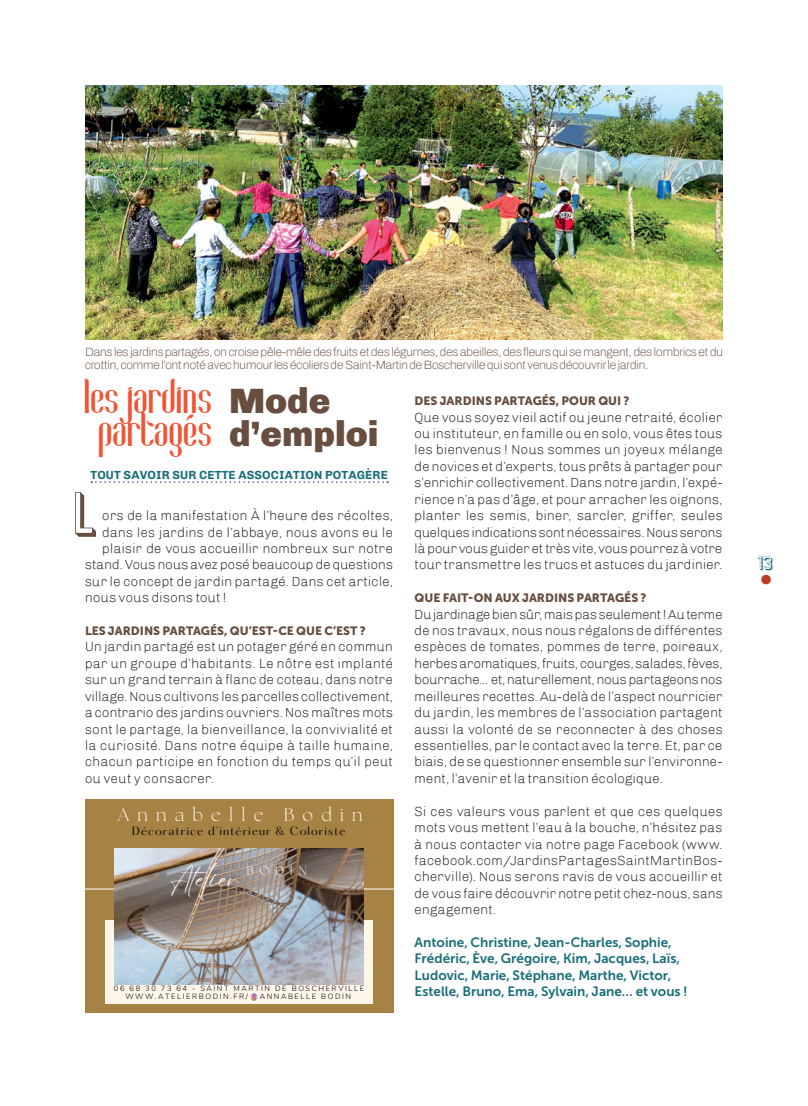
<style>
.page{position:relative;width:808px;height:1106px;background:#fff}
.page>*{position:absolute;margin:0;border:0;box-sizing:border-box;transform-origin:0 0}
.t1{font:67.5px "Forgotten Futurist Shadow";color:#674e3f}
.t2{font:700 39px/32.8px "Coco";color:#f05433}
.t3{font:800 30px "Gill Sans MT Pro";color:#bb3925}
.t4{font:27px "Eyesome Script";color:#fff6ea}
.t5{font:21px "Forgotten Futurist Shadow";color:#186d7b}
.t6{font:300 18px "The Seasons";letter-spacing:.455em;color:#fff6ea}
.t7{font:300 13.5px/16.4px "Chivo";color:#231f20;text-align:justify}
.t8{font:13.5px/16.4px "Museo Sans 700";color:#186d7b}
.t9{font:100 12px/13.5px "Archivo";color:#674e3f}
.t10{font:12px "Museo Sans 900";color:#674e3f}
.t11{font:700 12px "Chivo";letter-spacing:.01em;color:#186d7b}
.t12{font:10.5px "Hatton";letter-spacing:.095em;color:#000}
.t13{font:300 7.5px "Nunito";letter-spacing:.205em;color:#000}
.s1{font-family:"Chivo";font-weight:900;font-size:36px;color:#674e3f}
</style>
<div class="page">
<img style="left:85px;top:85px;width:638px;height:254px">
<div style="left:85px;top:799px;width:308px;height:213px;background:#a68245"></div>
<div style="left:105px;top:919px;width:268px;height:84px;background:#fff6ea"></div>
<hr style="left:85px;top:888px;width:308px;height:1px;background:#fff6ea">
<img style="left:115px;top:848px;width:249px;height:136px">
<svg style="left:251px;top:993px;width:7px;height:7px"></svg>
<svg style="left:91px;top:481px;width:297px;height:2px"></svg>
<p class="t9" style="left:85px;top:345px;width:639px">Dans les jardins partagés, on croise pêle-mêle des fruits et des légumes, des abeilles, des fleurs qui se mangent, des lombrics et du crottin, comme l’ont noté avec humour les écoliers de Saint-Martin de Boscherville qui sont venus découvrir le jardin.</p>
<h2 class="t2" style="left:99px;top:381px;width:281px;text-indent:-14px">lesjardins <span class="s1">Mode </span>partagés <span class="s1">d’emploi</span></h2>
<p class="t10" style="left:415px;top:394px;width:216px">DES JARDINS PARTAGÉS, POUR QUI ?</p>
<p class="t7" style="left:415px;top:409px;width:310px">Que vous soyez vieil actif ou jeune retraité, écolier ou instituteur, en famille ou en solo, vous êtes tous les bienvenus ! Nous sommes un joyeux mélange de novices et d’experts, tous prêts à partager pour s’enrichir collectivement. Dans notre jardin, l’expé&shy;rience n’a pas d’âge, et pour arracher les oignons, planter les semis, biner, sarcler, griffer, seules quelques indications sont nécessaires. Nous serons là pour vous guider et très vite, vous pourrez à votre tour transmettre les trucs et astuces du jardinier.</p>
<p class="t10" style="left:415px;top:591px;width:233px">QUE FAIT-ON AUX JARDINS PARTAGÉS ?</p>
<p class="t7" style="left:415px;top:606px;width:310px">Du jardinage bien sûr, mais pas seulement ! Au terme de nos travaux, nous nous régalons de différentes espèces de tomates, pommes de terre, poireaux, herbes aromatiques, fruits, courges, salades, fèves, bourrache… et, naturellement, nous partageons nos meilleures recettes. Au-delà de l’aspect nourricier du jardin, les membres de l’association partagent aussi la volonté de se reconnecter à des choses essentielles, par le contact avec la terre. Et, par ce biais, de se questionner ensemble sur l’environne&shy;ment, l’avenir et la transition écologique.</p>
<p class="t7" style="left:415px;top:803px;width:310px">Si ces valeurs vous parlent et que ces quelques mots vous mettent l’eau à la bouche, n’hésitez pas à nous contacter via notre page Facebook (www. facebook.com/JardinsPartagesSaintMartinBos&shy;cherville). Nous serons ravis de vous accueillir et de vous faire découvrir notre petit chez-nous, sans engagement.</p>
<p class="t8" style="left:415px;top:934px;width:275px">Antoine, Christine, Jean-Charles, Sophie, Frédéric, Ève, Grégoire, Kim, Jacques, Laïs, Ludovic, Marie, Stéphane, Marthe, Victor, Estelle, Bruno, Ema, Sylvain, Jane… et vous !</p>
<p class="t11" style="left:91px;top:468px;width:299px">TOUT SAVOIR SUR CETTE ASSOCIATION POTAGÈRE</p>
<h1 class="t1" style="left:73px;top:484px;width:26px">L</h1>
<p class="t7" style="left:102px;top:507px;width:293px">ors de la manifestation À l’heure des récoltes,</p>
<p class="t7" style="left:102px;top:524px;width:292px">dans les jardins de l’abbaye, nous avons eu le</p>
<p class="t7" style="left:102px;top:540px;width:292px">plaisir de vous accueillir nombreux sur notre</p>
<p class="t7" style="left:85px;top:556px;width:310px">stand. Vous nous avez posé beaucoup de questions</p>
<p class="t7" style="left:85px;top:573px;width:310px">sur le concept de jardin partagé. Dans cet article,</p>
<p class="t7" style="left:85px;top:589px;width:143px">nous vous disons tout !</p>
<p class="t10" style="left:85px;top:624px;width:282px">LES JARDINS PARTAGÉS, QU’EST-CE QUE C’EST ?</p>
<p class="t7" style="left:85px;top:638px;width:310px">Un jardin partagé est un potager géré en commun par un groupe d’habitants. Le nôtre est implanté sur un grand terrain à flanc de coteau, dans notre village. Nous cultivons les parcelles collectivement, a contrario des jardins ouvriers. Nos maîtres mots sont le partage, la bienveillance, la convivialité et la curiosité. Dans notre équipe à taille humaine, chacun participe en fonction du temps qu’il peut ou veut y consacrer.</p>
<h3 class="t6" style="left:118px;top:802px;width:246px">Annabelle Bodin</h3>
<p class="t12" style="left:132px;top:825px;width:215px">Décoratrice d’intérieur &amp; Coloriste</p>
<h3 class="t4" style="left:170px;top:860px;width:139px">Atelier <sup>B</sup> <sup>O</sup> <sup>D</sup> <sup>I</sup> <sup>N</sup></h3>
<p class="t13" style="left:114px;top:982px;width:252px">06 68 30 73 64 - SAINT MARTIN DE BOSCHERVILLE</p>
<p class="t13" style="left:125px;top:991px;width:124px">WWW.ATELIERBODIN.FR/</p>
<p class="t13" style="left:260px;top:991px;width:93px">ANNABELLE BODIN</p>
<h3 class="t5" style="left:758px;top:554px;width:17px">13</h3>
<h3 class="t3" style="left:760px;top:556px;width:14px">.</h3>
</div>
